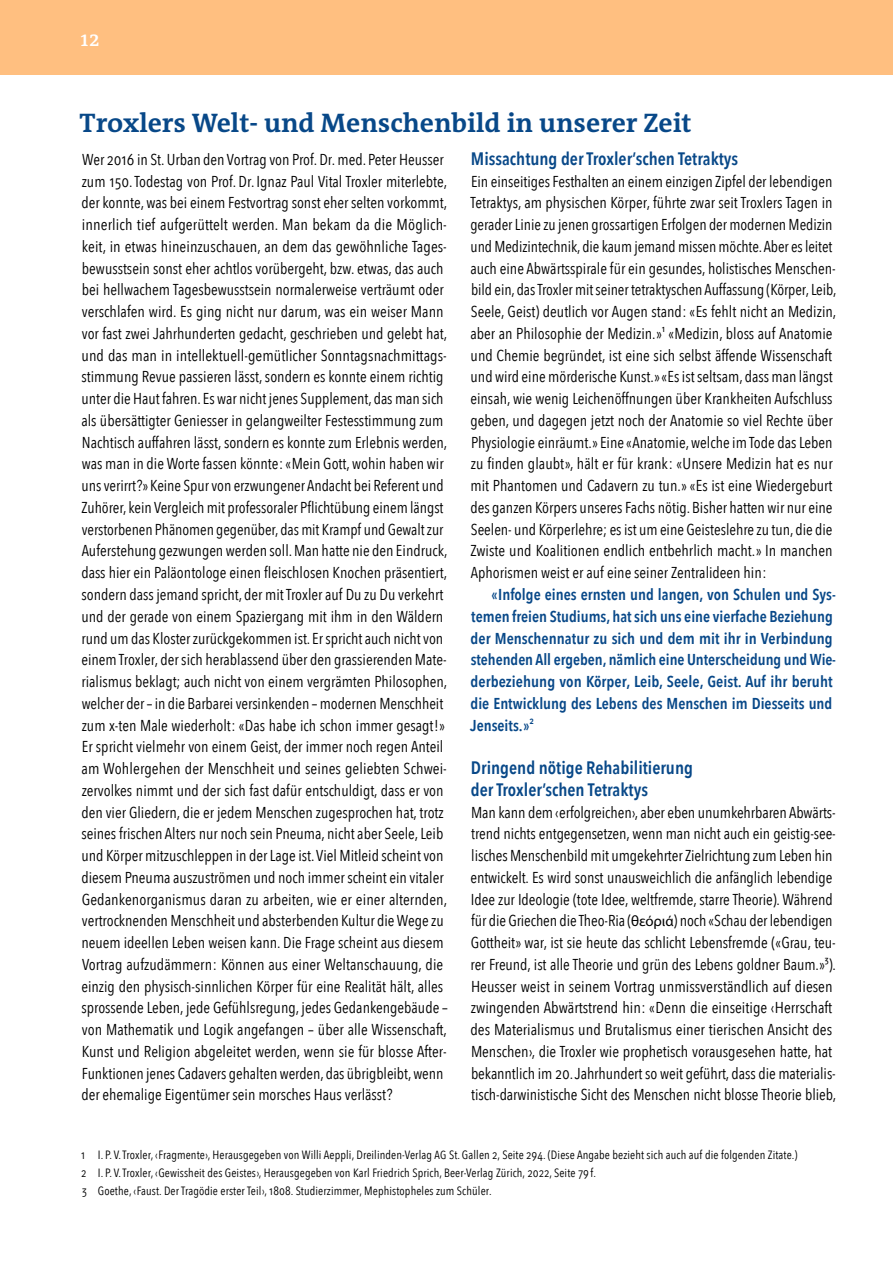
<style>
.page{position:relative;width:893px;height:1263px;background:#fff}
.page>*{position:absolute;margin:0;border:0;box-sizing:border-box;transform-origin:0 0}
.t1{font:700 27px "The Antiqua B W7";color:#084888}
.t2{font:600 21px "The Antiqua B W6";color:#fff}
.t3{font:600 18px/21.8px "Avenir Next Condensed";color:#084888}
.t4{font:15.75px/21.8px "Avenir Next Condensed";color:#000}
.t5{font:600 15.75px/21.8px "Avenir Next Condensed";color:#084888}
.t6{font:12px/18px "Avenir Next Condensed";letter-spacing:.01em;color:#000}
.s1{font-family:"Myriad Pro";font-size:15px}
.s2{font-size:11.7px}
</style>
<div class="page">
<div style="left:0;top:0;width:893px;height:74px;background:#ffbf80"></div>
<h2 class="t2" style="left:81px;top:26px;width:20px">12</h2>
<h1 class="t1" style="left:80px;top:106px;width:614px">Troxlers Welt- und Menschenbild in unserer Zeit</h1>
<p class="t4" style="left:81px;top:148px;width:368px">Wer 2016 in St.Urban den Vortrag von Prof. Dr.med. Peter Heusser zum 150.Todestag von Prof. Dr. Ignaz Paul Vital Troxler miterlebte, der konnte, was bei einem Festvortrag sonst eher selten vorkommt, innerlich tief aufgerüttelt werden. Man bekam da die Möglich&shy;keit, in etwas hineinzuschauen, an dem das gewöhnliche Tages&shy;bewusstsein sonst eher achtlos vorübergeht, bzw. etwas, das auch bei hellwachem Tagesbewusstsein normalerweise verträumt oder verschlafen wird. Es ging nicht nur darum, was ein weiser Mann vor fast zwei Jahrhunderten gedacht, geschrieben und gelebt hat, und das man in intellektuell-gemütlicher Sonntagsnachmittags&shy;stimmung Revue passieren lässt, sondern es konnte einem richtig unter die Haut fahren. Es war nicht jenes Supplement, das man sich als übersättigter Geniesser in gelangweilter Festesstimmung zum Nachtisch auffahren lässt, sondern es konnte zum Erlebnis werden, was man in die Worte fassen könnte: «Mein Gott, wohin haben wir uns verirrt?» Keine Spur von erzwungener Andacht bei Referent und Zuhörer, kein Vergleich mit professoraler Pflichtübung einem längst verstorbenen Phänomen gegenüber, das mit Krampf und Gewalt zur Auferstehung gezwungen werden soll. Man hatte nie den Eindruck, dass hier ein Paläontologe einen fleischlosen Knochen präsentiert, sondern dass jemand spricht, der mit Troxler auf Du zu Du verkehrt und der gerade von einem Spaziergang mit ihm in den Wäldern rund um das Kloster zurückgekommen ist. Er spricht auch nicht von einem Troxler, der sich herablassend über den grassierenden Mate&shy;rialismus beklagt; auch nicht von einem vergrämten Philosophen, welcher der – in die Barbarei versinkenden – modernen Menschheit zum x-ten Male wiederholt: «Das habe ich schon immer gesagt!» Er spricht vielmehr von einem Geist, der immer noch regen Anteil am Wohlergehen der Menschheit und seines geliebten Schwei&shy;zervolkes nimmt und der sich fast dafür entschuldigt, dass er von den vier Gliedern, die er jedem Menschen zugesprochen hat, trotz seines frischen Alters nur noch sein Pneuma, nicht aber Seele, Leib und Körper mitzuschleppen in der Lage ist. Viel Mitleid scheint von diesem Pneuma auszuströmen und noch immer scheint ein vitaler Gedankenorganismus daran zu arbeiten, wie er einer alternden, vertrocknenden Menschheit und absterbenden Kultur die Wege zu neuem ideellen Leben weisen kann. Die Frage scheint aus diesem Vortrag aufzudämmern: Können aus einer Weltanschauung, die einzig den physisch-sinnlichen Körper für eine Realität hält, alles sprossende Leben, jede Gefühlsregung, jedes Gedankengebäude – von Mathematik und Logik angefangen – über alle Wissenschaft, Kunst und Religion abgeleitet werden, wenn sie für blosse After-Funktionen jenes Cadavers gehalten werden, das übrigbleibt, wenn der ehemalige Eigentümer sein morsches Haus verlässt?</p>
<p class="t3" style="left:471px;top:147px;width:269px">Missachtung der Troxler’schen Tetraktys</p>
<p class="t4" style="left:470px;top:170px;width:368px">Ein einseitiges Festhalten an einem einzigen Zipfel der lebendigen Tetraktys, am physischen Körper, führte zwar seit Troxlers Tagen in gerader Linie zu jenen grossartigen Erfolgen der modernen Medizin und Medizintechnik, die kaum jemand missen möchte. Aber es leitet auch eine Abwärtsspirale für ein gesundes, holistisches Menschen&shy;bild ein, das Troxler mit seiner tetraktyschen Auffassung (Körper, Leib, Seele, Geist) deutlich vor Augen stand: «Es fehlt nicht an Medizin, aber an Philosophie der Medizin.»<sup>1</sup> «Medizin, bloss auf Anatomie und Chemie begründet, ist eine sich selbst äffende Wissenschaft und wird eine mörderische Kunst.» «Es ist seltsam, dass man längst einsah, wie wenig Leichenöffnungen über Krankheiten Aufschluss geben, und dagegen jetzt noch der Anatomie so viel Rechte über Physiologie einräumt.» Eine «Anatomie, welche im Tode das Leben zu finden glaubt», hält er für krank: «Unsere Medizin hat es nur mit Phantomen und Cadavern zu tun.» «Es ist eine Wiedergeburt des ganzen Körpers unseres Fachs nötig. Bisher hatten wir nur eine Seelen- und Körperlehre; es ist um eine Geisteslehre zu tun, die die Zwiste und Koalitionen endlich entbehrlich macht.» In manchen Aphorismen weist er auf eine seiner Zentralideen hin:</p>
<p class="t5" style="left:470px;top:583px;width:367px;text-indent:21px">«Infolge eines ernsten und langen, von Schulen und Sys&shy;temen freien Studiums, hat sich uns eine vierfache Beziehung der Menschennatur zu sich und dem mit ihr in Verbindung stehenden All ergeben, nämlich eine Unterscheidung und Wie&shy;derbeziehung von Körper, Leib, Seele, Geist. Auf ihr beruht die Entwicklung des Lebens des Menschen im Diesseits und Jenseits.»<sup>2</sup></p>
<p class="t3" style="left:471px;top:756px;width:224px">Dringend nötige Rehabilitierung der Troxler’schen Tetraktys</p>
<p class="t4" style="left:470px;top:800px;width:367px">Man kann dem ‹erfolgreichen›, aber eben unumkehrbaren Abwärts&shy;trend nichts entgegensetzen, wenn man nicht auch ein geistig-see&shy;lisches Menschenbild mit umgekehrter Zielrichtung zum Leben hin entwickelt. Es wird sonst unausweichlich die anfänglich lebendige Idee zur Ideologie (tote Idee, weltfremde, starre Theorie). Während für die Griechen die Theo-Ria (<span class="s1">θεόριά</span>) noch «Schau der lebendigen Gottheit» war, ist sie heute das schlicht Lebensfremde («Grau, teu&shy;rer Freund, ist alle Theorie und grün des Lebens goldner Baum.»<sup>3</sup>).<br>Heusser weist in seinem Vortrag unmissverständlich auf diesen zwingenden Abwärtstrend hin: «Denn die einseitige ‹Herrschaft des Materialismus und Brutalismus einer tierischen Ansicht des Menschen›, die Troxler wie prophetisch vorausgesehen hatte, hat bekanntlich im 20.Jahrhundert so weit geführt, dass die materialis&shy;tisch-darwinistische Sicht des Menschen nicht blosse Theorie blieb,</p>
<p class="t6" style="left:81px;top:1145px;width:718px">1 I. P. V.Troxler, ‹Fragmente›, Herausgegeben von Willi Aeppli, Dreilinden-Verlag <span class="s2">AG</span> St. Gallen 2, Seite 294. (Diese Angabe bezieht sich auch auf die folgenden Zitate.)<br>2 I. P. V.Troxler, ‹Gewissheit des Geistes›, Herausgegeben von Karl Friedrich Sprich, Beer-Verlag Zürich, 2022, Seite 79 f.<br>3 Goethe, ‹Faust. Der Tragödie erster Teil›, 1808. Studierzimmer, Mephistopheles zum Schüler.</p>
</div>
